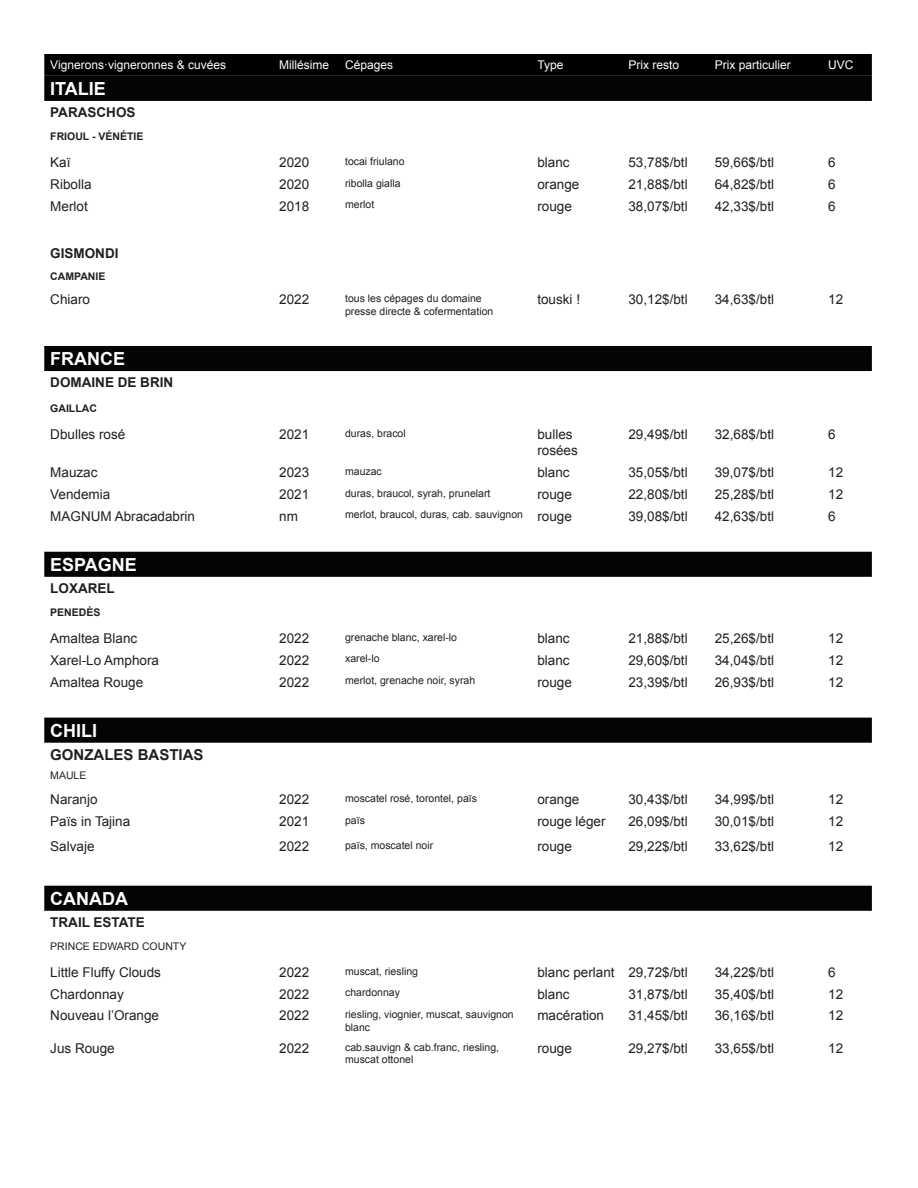
<style>
.page{position:relative;width:918px;height:1188px;background:#fff}
.page>*{position:absolute;margin:0;border:0;box-sizing:border-box;transform-origin:0 0}
.t1{font:700 18px "Arial";color:#fff}
.t2{font:700 15px "Arial";color:#231f20}
.t3{font:13.5px/16.2px "Arial";color:#231f20}
.t4{font:700 13.5px "Arial";color:#231f20}
.t5{font:12px "Arial";color:#fff}
.t6{font:10.5px/12.6px "Arial";color:#231f20}
.t7{font:700 10.5px "Arial";color:#231f20}
.s1{font-size:13.5px}
</style>
<div class="page">
<div style="left:44px;top:54px;width:828px;height:47px;background:#040503"></div>
<div style="left:44px;top:346px;width:828px;height:25px;background:#040503"></div>
<div style="left:44px;top:552px;width:828px;height:25px;background:#040503"></div>
<div style="left:44px;top:718px;width:828px;height:25px;background:#040503"></div>
<div style="left:44px;top:886px;width:828px;height:25px;background:#040503"></div>
<p class="t5" style="left:50px;top:57px;width:177px">Vignerons·vigneronnes &amp; cuvées</p>
<p class="t5" style="left:279px;top:57px;width:51px">Millésime</p>
<p class="t5" style="left:345px;top:57px;width:50px">Cépages</p>
<p class="t5" style="left:537px;top:57px;width:28px">Type</p>
<p class="t5" style="left:628px;top:57px;width:52px">Prix resto</p>
<p class="t5" style="left:715px;top:57px;width:78px">Prix particulier</p>
<p class="t5" style="left:828px;top:57px;width:27px">UVC</p>
<h1 class="t1" style="left:50px;top:77px;width:57px">ITALIE</h1>
<p class="t4" style="left:50px;top:103px;width:87px">PARASCHOS</p>
<p class="t7" style="left:50px;top:129px;width:95px">FRIOUL - VÉNÉTIE</p>
<p class="t3" style="left:50px;top:154px;width:22px">Kaï</p>
<p class="t3" style="left:279px;top:154px;width:32px">2020</p>
<p class="t6" style="left:345px;top:155px;width:61px">tocai friulano</p>
<p class="t3" style="left:537px;top:154px;width:34px">blanc</p>
<p class="t3" style="left:628px;top:154px;width:61px">53,78$/btl</p>
<p class="t3" style="left:715px;top:154px;width:61px">59,66$/btl</p>
<p class="t3" style="left:828px;top:154px;width:9px">6</p>
<p class="t3" style="left:50px;top:176px;width:43px">Ribolla</p>
<p class="t3" style="left:279px;top:176px;width:32px">2020</p>
<p class="t6" style="left:345px;top:177px;width:57px">ribolla gialla</p>
<p class="t3" style="left:537px;top:176px;width:44px">orange</p>
<p class="t3" style="left:628px;top:176px;width:61px">21,88$/btl</p>
<p class="t3" style="left:715px;top:176px;width:61px">64,82$/btl</p>
<p class="t3" style="left:828px;top:176px;width:9px">6</p>
<p class="t3" style="left:50px;top:198px;width:39px">Merlot</p>
<p class="t3" style="left:279px;top:198px;width:32px">2018</p>
<p class="t6" style="left:345px;top:199px;width:31px">merlot</p>
<p class="t3" style="left:537px;top:198px;width:36px">rouge</p>
<p class="t3" style="left:628px;top:198px;width:61px">38,07$/btl</p>
<p class="t3" style="left:715px;top:198px;width:61px">42,33$/btl</p>
<p class="t3" style="left:828px;top:198px;width:9px">6</p>
<p class="t4" style="left:50px;top:244px;width:70px">GISMONDI</p>
<p class="t7" style="left:50px;top:270px;width:57px">CAMPANIE</p>
<p class="t3" style="left:50px;top:292px;width:41px">Chiaro</p>
<p class="t3" style="left:279px;top:292px;width:32px">2022</p>
<p class="t6" style="left:345px;top:292px;width:150px">tous les cépages du domaine presse directe &amp; cofermentation</p>
<p class="t3" style="left:537px;top:292px;width:44px">touski !</p>
<p class="t3" style="left:628px;top:292px;width:61px">30,12$/btl</p>
<p class="t3" style="left:715px;top:292px;width:61px">34,63$/btl</p>
<p class="t3" style="left:828px;top:292px;width:17px">12</p>
<h1 class="t1" style="left:50px;top:347px;width:76px">FRANCE</h1>
<p class="t4" style="left:50px;top:373px;width:124px">DOMAINE DE BRIN</p>
<p class="t7" style="left:50px;top:401px;width:48px">GAILLAC</p>
<p class="t3" style="left:50px;top:426px;width:77px">Dbulles rosé</p>
<p class="t3" style="left:279px;top:426px;width:32px">2021</p>
<p class="t6" style="left:345px;top:427px;width:62px">duras, bracol</p>
<p class="t3" style="left:537px;top:426px;width:42px">bulles rosées</p>
<p class="t3" style="left:628px;top:426px;width:61px">29,49$/btl</p>
<p class="t3" style="left:715px;top:426px;width:61px">32,68$/btl</p>
<p class="t3" style="left:828px;top:426px;width:9px">6</p>
<p class="t3" style="left:50px;top:464px;width:49px">Mauzac</p>
<p class="t3" style="left:279px;top:464px;width:32px">2023</p>
<p class="t6" style="left:345px;top:465px;width:38px">mauzac</p>
<p class="t3" style="left:537px;top:464px;width:34px">blanc</p>
<p class="t3" style="left:628px;top:464px;width:61px">35,05$/btl</p>
<p class="t3" style="left:715px;top:464px;width:61px">39,07$/btl</p>
<p class="t3" style="left:828px;top:464px;width:17px">12</p>
<p class="t3" style="left:50px;top:486px;width:62px">Vendemia</p>
<p class="t3" style="left:279px;top:486px;width:32px">2021</p>
<p class="t6" style="left:345px;top:487px;width:147px">duras, braucol, syrah, prunelart</p>
<p class="t3" style="left:537px;top:486px;width:36px">rouge</p>
<p class="t3" style="left:628px;top:486px;width:61px">22,80$/btl</p>
<p class="t3" style="left:715px;top:486px;width:61px">25,28$/btl</p>
<p class="t3" style="left:828px;top:486px;width:17px">12</p>
<p class="t3" style="left:50px;top:508px;width:146px">MAGNUM Abracadabrin</p>
<p class="t3" style="left:279px;top:508px;width:20px">nm</p>
<p class="t6" style="left:345px;top:509px;width:228px">merlot, braucol, duras, cab. sauvignon <span class="s1">rouge</span></p>
<p class="t3" style="left:628px;top:508px;width:61px">39,08$/btl</p>
<p class="t3" style="left:715px;top:508px;width:61px">42,63$/btl</p>
<p class="t3" style="left:828px;top:508px;width:9px">6</p>
<h1 class="t1" style="left:50px;top:553px;width:88px">ESPAGNE</h1>
<p class="t4" style="left:50px;top:579px;width:66px">LOXAREL</p>
<p class="t7" style="left:50px;top:605px;width:52px">PENEDÈS</p>
<p class="t3" style="left:50px;top:630px;width:89px">Amaltea Blanc</p>
<p class="t3" style="left:279px;top:630px;width:32px">2022</p>
<p class="t6" style="left:345px;top:631px;width:114px">grenache blanc, xarel-lo</p>
<p class="t3" style="left:537px;top:630px;width:34px">blanc</p>
<p class="t3" style="left:628px;top:630px;width:61px">21,88$/btl</p>
<p class="t3" style="left:715px;top:630px;width:61px">25,26$/btl</p>
<p class="t3" style="left:828px;top:630px;width:17px">12</p>
<p class="t3" style="left:50px;top:652px;width:110px">Xarel-Lo Amphora</p>
<p class="t3" style="left:279px;top:652px;width:32px">2022</p>
<p class="t6" style="left:345px;top:653px;width:36px">xarel-lo</p>
<p class="t3" style="left:537px;top:652px;width:34px">blanc</p>
<p class="t3" style="left:628px;top:652px;width:61px">29,60$/btl</p>
<p class="t3" style="left:715px;top:652px;width:61px">34,04$/btl</p>
<p class="t3" style="left:828px;top:652px;width:17px">12</p>
<p class="t3" style="left:50px;top:674px;width:95px">Amaltea Rouge</p>
<p class="t3" style="left:279px;top:674px;width:32px">2022</p>
<p class="t6" style="left:345px;top:674px;width:132px">merlot, grenache noir, syrah</p>
<p class="t3" style="left:537px;top:674px;width:36px">rouge</p>
<p class="t3" style="left:628px;top:674px;width:61px">23,39$/btl</p>
<p class="t3" style="left:715px;top:674px;width:61px">26,93$/btl</p>
<p class="t3" style="left:828px;top:674px;width:17px">12</p>
<h1 class="t1" style="left:50px;top:719px;width:48px">CHILI</h1>
<p class="t2" style="left:50px;top:744px;width:155px">GONZALES BASTIAS</p>
<p class="t6" style="left:50px;top:769px;width:38px">MAULE</p>
<p class="t3" style="left:50px;top:792px;width:49px">Naranjo</p>
<p class="t3" style="left:279px;top:792px;width:32px">2022</p>
<p class="t6" style="left:345px;top:792px;width:133px">moscatel rosé, torontel, païs</p>
<p class="t3" style="left:537px;top:792px;width:44px">orange</p>
<p class="t3" style="left:628px;top:792px;width:61px">30,43$/btl</p>
<p class="t3" style="left:715px;top:792px;width:61px">34,99$/btl</p>
<p class="t3" style="left:828px;top:792px;width:17px">12</p>
<p class="t3" style="left:50px;top:814px;width:82px">Païs in Tajina</p>
<p class="t3" style="left:279px;top:814px;width:32px">2021</p>
<p class="t6" style="left:345px;top:814px;width:21px">païs</p>
<p class="t3" style="left:537px;top:814px;width:70px">rouge léger</p>
<p class="t3" style="left:628px;top:814px;width:61px">26,09$/btl</p>
<p class="t3" style="left:715px;top:814px;width:61px">30,01$/btl</p>
<p class="t3" style="left:828px;top:814px;width:17px">12</p>
<p class="t3" style="left:50px;top:839px;width:46px">Salvaje</p>
<p class="t3" style="left:279px;top:839px;width:32px">2022</p>
<p class="t6" style="left:345px;top:839px;width:90px">païs, moscatel noir</p>
<p class="t3" style="left:537px;top:839px;width:36px">rouge</p>
<p class="t3" style="left:628px;top:839px;width:61px">29,22$/btl</p>
<p class="t3" style="left:715px;top:839px;width:61px">33,62$/btl</p>
<p class="t3" style="left:828px;top:839px;width:17px">12</p>
<h1 class="t1" style="left:50px;top:887px;width:79px">CANADA</h1>
<p class="t4" style="left:50px;top:913px;width:96px">TRAIL ESTATE</p>
<p class="t6" style="left:50px;top:940px;width:138px">PRINCE EDWARD COUNTY</p>
<p class="t3" style="left:50px;top:964px;width:112px">Little Fluffy Clouds</p>
<p class="t3" style="left:279px;top:964px;width:32px">2022</p>
<p class="t6" style="left:345px;top:965px;width:74px">muscat, riesling</p>
<p class="t3" style="left:537px;top:964px;width:152px">blanc perlant 29,72$/btl</p>
<p class="t3" style="left:715px;top:964px;width:61px">34,22$/btl</p>
<p class="t3" style="left:828px;top:964px;width:9px">6</p>
<p class="t3" style="left:50px;top:986px;width:75px">Chardonnay</p>
<p class="t3" style="left:279px;top:986px;width:32px">2022</p>
<p class="t6" style="left:345px;top:987px;width:56px">chardonnay</p>
<p class="t3" style="left:537px;top:986px;width:34px">blanc</p>
<p class="t3" style="left:628px;top:986px;width:61px">31,87$/btl</p>
<p class="t3" style="left:715px;top:986px;width:61px">35,40$/btl</p>
<p class="t3" style="left:828px;top:986px;width:17px">12</p>
<p class="t3" style="left:50px;top:1008px;width:110px">Nouveau l’Orange</p>
<p class="t3" style="left:279px;top:1008px;width:32px">2022</p>
<p class="t6" style="left:345px;top:1008px;width:170px">riesling, viognier, muscat, sauvignon blanc</p>
<p class="t3" style="left:537px;top:1008px;width:68px">macération</p>
<p class="t3" style="left:628px;top:1008px;width:61px">31,45$/btl</p>
<p class="t3" style="left:715px;top:1008px;width:61px">36,16$/btl</p>
<p class="t3" style="left:828px;top:1008px;width:17px">12</p>
<p class="t3" style="left:50px;top:1040px;width:66px">Jus Rouge</p>
<p class="t3" style="left:279px;top:1040px;width:32px">2022</p>
<p class="t6" style="left:345px;top:1041px;width:156px">cab.sauvign &amp; cab.franc, riesling, muscat ottonel</p>
<p class="t3" style="left:537px;top:1040px;width:36px">rouge</p>
<p class="t3" style="left:628px;top:1040px;width:61px">29,27$/btl</p>
<p class="t3" style="left:715px;top:1040px;width:61px">33,65$/btl</p>
<p class="t3" style="left:828px;top:1040px;width:17px">12</p>
</div>
